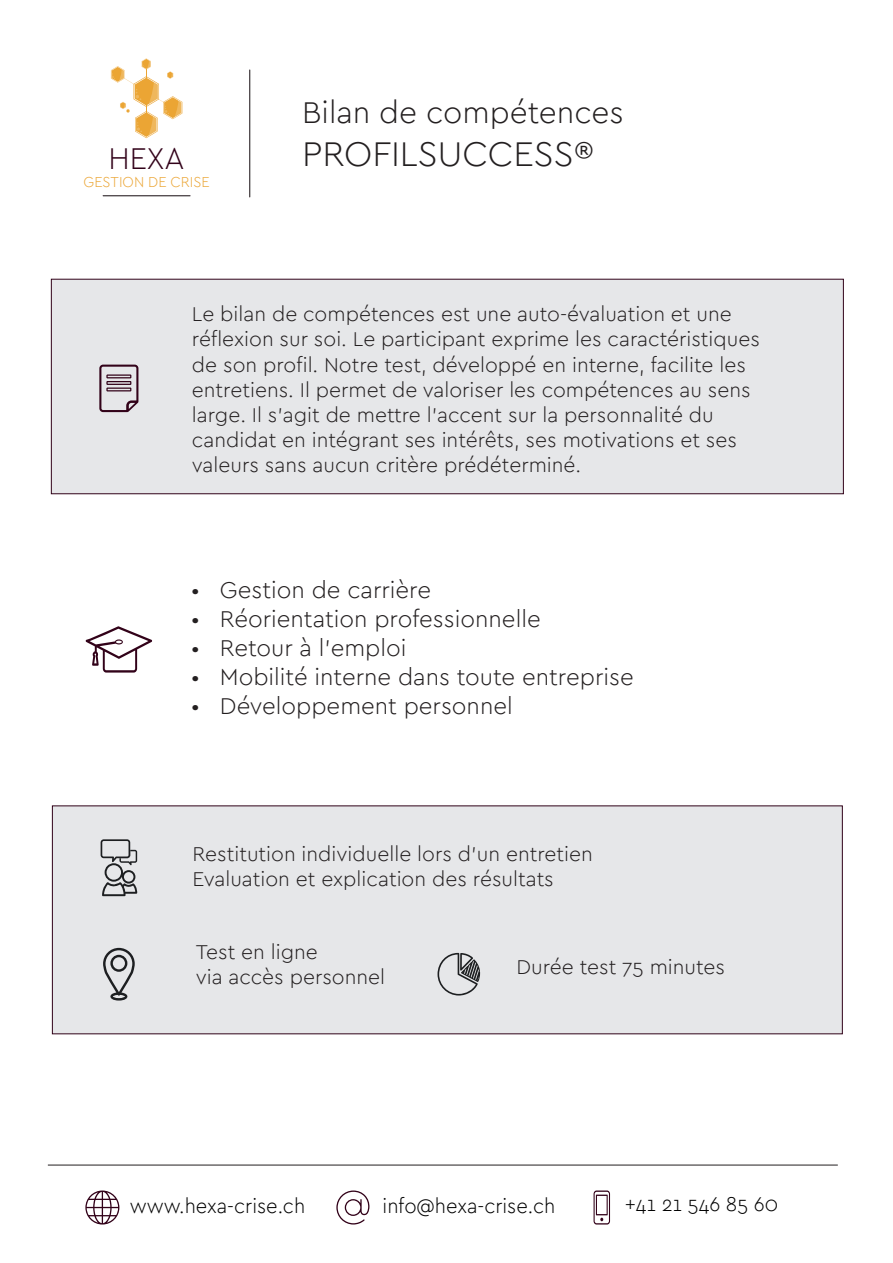
<style>
.page{position:relative;width:893px;height:1263px;background:#fff}
.page>*{position:absolute;margin:0;border:0;box-sizing:border-box;transform-origin:0 0}
.t1{font:300 36px "Cera";color:#231f20}
.t2{font:300 31.5px "Cera";color:#231f20}
.t3{font:300 31.5px "Cera";color:#320219;scale:.96 1}
.t4{font:300 24px "Cera";color:#231f20}
.t5{font:300 21px/25.2px "Cera";color:#231f20}
.t6{font:300 21px "Cera";color:#000001;scale:.96 1}
.t7{font:300 15.15px "Cera";color:#eba534;scale:.96 1}
</style>
<div class="page">
<hr style="left:249px;top:70px;width:1px;height:127px;background:#231f20">
<svg style="left:111px;top:58px;width:71px;height:80px"></svg>
<hr style="left:103px;top:195px;width:87px;height:1px;background:#231f20">
<div style="left:51px;top:279px;width:793px;height:215px;background:#e6e7e9"></div>
<svg style="left:99px;top:365px;width:39px;height:47px"></svg>
<svg style="left:106px;top:387px;width:25px;height:4px"></svg>
<svg style="left:85px;top:1190px;width:34px;height:34px"></svg>
<svg style="left:336px;top:1190px;width:34px;height:34px"></svg>
<svg style="left:594px;top:1190px;width:16px;height:34px"></svg>
<div style="left:52px;top:805px;width:791px;height:229px;background:#e6e7e9"></div>
<svg style="left:86px;top:626px;width:66px;height:46px"></svg>
<hr style="left:48px;top:1165px;width:790px;height:1px;background:#231f20">
<svg style="left:101px;top:839px;width:36px;height:57px"></svg>
<svg style="left:437px;top:953px;width:43px;height:42px"></svg>
<svg style="left:103px;top:948px;width:32px;height:52px"></svg>
<h2 class="t2" style="left:302px;top:98px;width:323px">Bilan de compétences</h2>
<h2 class="t3" style="left:109px;top:144px;width:81px">HEXA</h2>
<h1 class="t1" style="left:302px;top:137px;width:293px">PROFILSUCCESS®</h1>
<p class="t7" style="left:84px;top:175px;width:133px">GESTION DE CRISE</p>
<p class="t5" style="left:192px;top:302px;width:570px">Le bilan de compétences est une auto-évaluation et une réflexion sur soi. Le participant exprime les caractéristiques de son profil. Notre test, développé en interne, facilite les entretiens. Il permet de valoriser les compétences au sens large. Il s’agit de mettre l’accent sur la personnalité du candidat en intégrant ses intérêts, ses motivations et ses valeurs sans aucun critère prédéterminé.</p>
<p class="t4" style="left:191px;top:579px;width:241px">• Gestion de carrière</p>
<p class="t4" style="left:191px;top:608px;width:351px">• Réorientation professionnelle</p>
<p class="t4" style="left:191px;top:637px;width:217px">• Retour à l’emploi</p>
<p class="t4" style="left:191px;top:665px;width:444px">• Mobilité interne dans toute entreprise</p>
<p class="t4" style="left:191px;top:694px;width:323px">• Développement personnel</p>
<p class="t5" style="left:193px;top:842px;width:402px">Restitution individuelle lors d’un entretien<br>Evaluation et explication des résultats</p>
<p class="t5" style="left:196px;top:940px;width:191px">Test en ligne<br>via accès personnel</p>
<p class="t5" style="left:517px;top:955px;width:210px">Durée test 75 minutes</p>
<p class="t6" style="left:130px;top:1196px;width:184px">www.hexa-crise.ch</p>
<p class="t6" style="left:383px;top:1196px;width:182px">info@hexa-crise.ch</p>
<p class="t6" style="left:625px;top:1194px;width:161px">+41 21 546 85 60</p>
</div>
